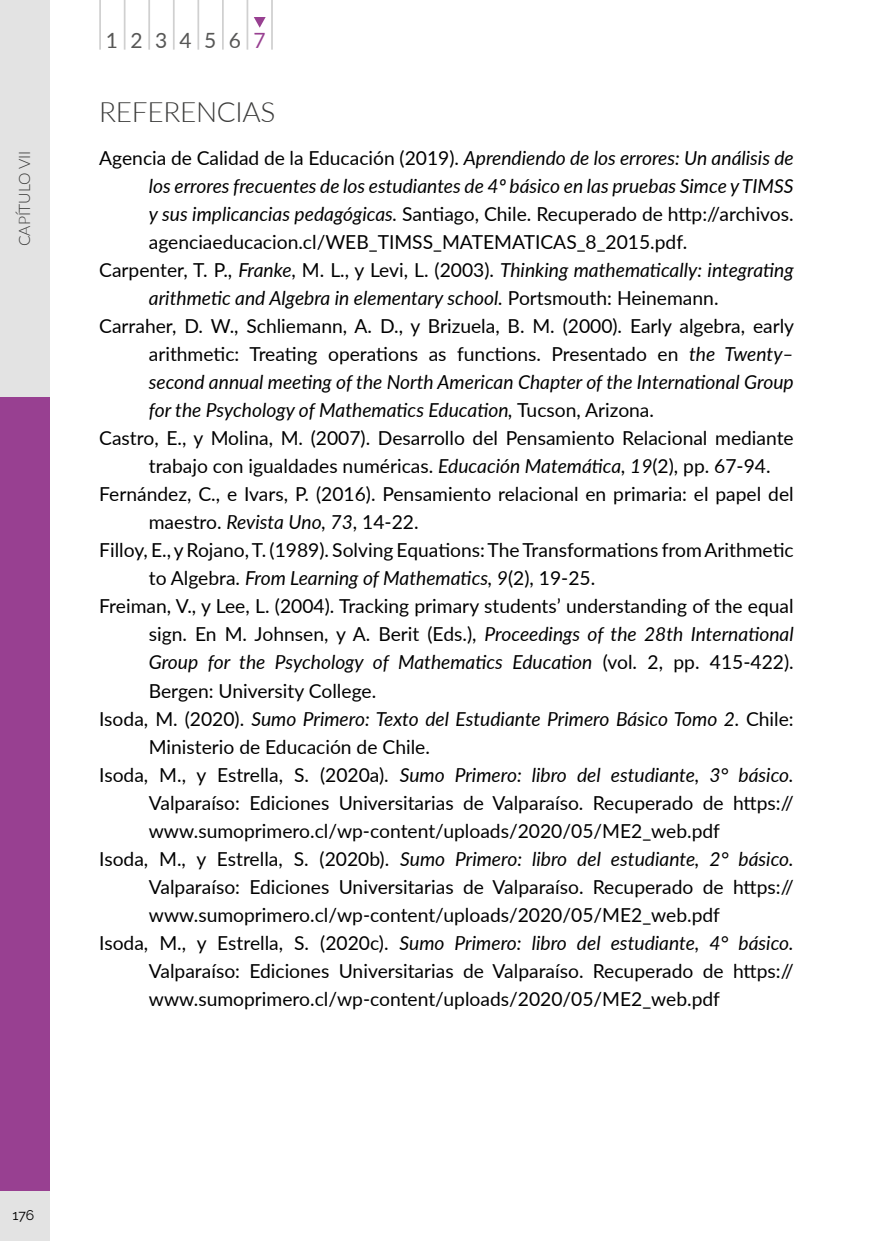
<style>
.page{position:relative;width:893px;height:1241px;background:#fff}
.page>*{position:absolute;margin:0;border:0;box-sizing:border-box;transform-origin:0 0}
.t1{font:300 28px "Lato";letter-spacing:-.01em;color:#3c3c3b}
.t2{font:21px "Lato";letter-spacing:.59em;color:#575756}
.t3{font:19.25px "Lato";color:#000}
.t4{font:italic 19.25px "Lato";color:#000}
.t5{font:300 15.75px "Lato";letter-spacing:-.01em;color:#3c3c3b}
.t6{font:14px "Raleway";color:#000}
.s1{color:#984091}
.s2{font-style:italic}
.s3{font-style:normal}
</style>
<div class="page">
<div style="left:0;top:397px;width:50px;height:843px;background:#984091"></div>
<div style="left:0;top:0;width:50px;height:397px;background:#e3e3e3"></div>
<div style="left:0;top:1191px;width:50px;height:49px;background:#e3e3e3"></div>
<hr style="left:99px;top:0;width:2px;height:50px;background:#d0d0d0">
<hr style="left:124px;top:0;width:2px;height:50px;background:#d0d0d0">
<hr style="left:148px;top:0;width:2px;height:50px;background:#d0d0d0">
<hr style="left:173px;top:0;width:2px;height:50px;background:#d0d0d0">
<hr style="left:197px;top:0;width:2px;height:50px;background:#d0d0d0">
<hr style="left:222px;top:0;width:2px;height:50px;background:#d0d0d0">
<hr style="left:247px;top:0;width:1px;height:50px;background:#d0d0d0">
<hr style="left:271px;top:0;width:2px;height:50px;background:#d0d0d0">
<svg style="left:254px;top:17px;width:12px;height:11px"></svg>
<p class="t5" style="left:13px;top:246px;width:96px;rotate:-90deg">CAPÍTULO VII</p>
<p class="t2" style="left:106px;top:25px;width:161px">123456<span class="s1">7</span></p>
<h1 class="t1" style="left:99px;top:92px;width:178px">REFERENCIAS</h1>
<p class="t3" style="left:99px;top:144px;width:696px">Agencia de Calidad de la Educación (2019). <span class="s2">Aprendiendo de los errores: Un análisis de</span></p>
<p class="t4" style="left:149px;top:172px;width:646px">los errores frecuentes de los estudiantes de 4º básico en las pruebas Simce y TIMSS</p>
<p class="t3" style="left:149px;top:200px;width:646px"><span class="s2">y sus implicancias pedagógicas.</span> Santiago, Chile. Recuperado de http://archivos.</p>
<p class="t3" style="left:149px;top:228px;width:540px">agenciaeducacion.cl/WEB_TIMSS_MATEMATICAS_8_2015.pdf.</p>
<p class="t4" style="left:99px;top:256px;width:696px"><span class="s3">Carpenter, T. P.,</span> Franke<span class="s3">, M. L., y Levi, L. (2003).</span> Thinking mathematically: integrating</p>
<p class="t4" style="left:149px;top:284px;width:571px">arithmetic and Algebra in elementary school. <span class="s3">Portsmouth: Heinemann.</span></p>
<p class="t3" style="left:99px;top:312px;width:696px">Carraher, D. W., Schliemann, A. D., y Brizuela, B. M. (2000). Early algebra, early</p>
<p class="t3" style="left:149px;top:340px;width:646px">arithmetic: Treating operations as functions. Presentado en <span class="s2">the Twenty–</span></p>
<p class="t4" style="left:149px;top:368px;width:646px">second annual meeting of the North American Chapter of the International Group</p>
<p class="t4" style="left:149px;top:396px;width:507px">for the Psychology of Mathematics Education, <span class="s3">Tucson, Arizona.</span></p>
<p class="t3" style="left:99px;top:424px;width:696px">Castro, E., y Molina, M. (2007). Desarrollo del Pensamiento Relacional mediante</p>
<p class="t3" style="left:149px;top:452px;width:623px">trabajo con igualdades numéricas. <span class="s2">Educación Matemática, 19</span>(2), pp. 67-94.</p>
<p class="t3" style="left:99px;top:480px;width:696px">Fernández, C., e Ivars, P. (2016). Pensamiento relacional en primaria: el papel del</p>
<p class="t3" style="left:149px;top:508px;width:271px">maestro. <span class="s2">Revista Uno, 73</span>, 14-22.</p>
<p class="t3" style="left:99px;top:536px;width:696px">Filloy, E., y Rojano, T. (1989). Solving Equations: The Transformations from Arithmetic</p>
<p class="t4" style="left:149px;top:564px;width:448px"><span class="s3">to Algebra.</span> From Learning of Mathematics, 9<span class="s3">(2), 19-25.</span></p>
<p class="t3" style="left:99px;top:592px;width:696px">Freiman, V., y Lee, L. (2004). Tracking primary students’ understanding of the equal</p>
<p class="t4" style="left:149px;top:620px;width:646px"><span class="s3">sign. En M. Johnsen, y A. Berit (Eds.),</span> Proceedings of the 28th International</p>
<p class="t4" style="left:149px;top:648px;width:646px">Group for the Psychology of Mathematics Education <span class="s3">(vol. 2, pp. 415-422).</span></p>
<p class="t3" style="left:149px;top:676px;width:229px">Bergen: University College.</p>
<p class="t4" style="left:99px;top:704px;width:696px"><span class="s3">Isoda, M. (2020).</span> Sumo Primero: Texto del Estudiante Primero Básico Tomo 2. <span class="s3">Chile:</span></p>
<p class="t3" style="left:149px;top:732px;width:283px">Ministerio de Educación de Chile.</p>
<p class="t4" style="left:99px;top:760px;width:696px"><span class="s3">Isoda, M., y Estrella, S. (2020a).</span> Sumo Primero: libro del estudiante, 3° básico.</p>
<p class="t3" style="left:149px;top:788px;width:646px">Valparaíso: Ediciones Universitarias de Valparaíso. Recuperado de https://</p>
<p class="t3" style="left:149px;top:816px;width:573px">www.sumoprimero.cl/wp-content/uploads/2020/05/ME2_web.pdf</p>
<p class="t4" style="left:99px;top:844px;width:696px"><span class="s3">Isoda, M., y Estrella, S. (2020b).</span> Sumo Primero: libro del estudiante, 2° básico.</p>
<p class="t3" style="left:149px;top:872px;width:646px">Valparaíso: Ediciones Universitarias de Valparaíso. Recuperado de https://</p>
<p class="t3" style="left:149px;top:900px;width:573px">www.sumoprimero.cl/wp-content/uploads/2020/05/ME2_web.pdf</p>
<p class="t4" style="left:99px;top:928px;width:696px"><span class="s3">Isoda, M., y Estrella, S. (2020c).</span> Sumo Primero: libro del estudiante, 4° básico.</p>
<p class="t3" style="left:149px;top:956px;width:646px">Valparaíso: Ediciones Universitarias de Valparaíso. Recuperado de https://</p>
<p class="t3" style="left:149px;top:984px;width:573px">www.sumoprimero.cl/wp-content/uploads/2020/05/ME2_web.pdf</p>
<p class="t6" style="left:13px;top:1206px;width:23px">176</p>
</div>
